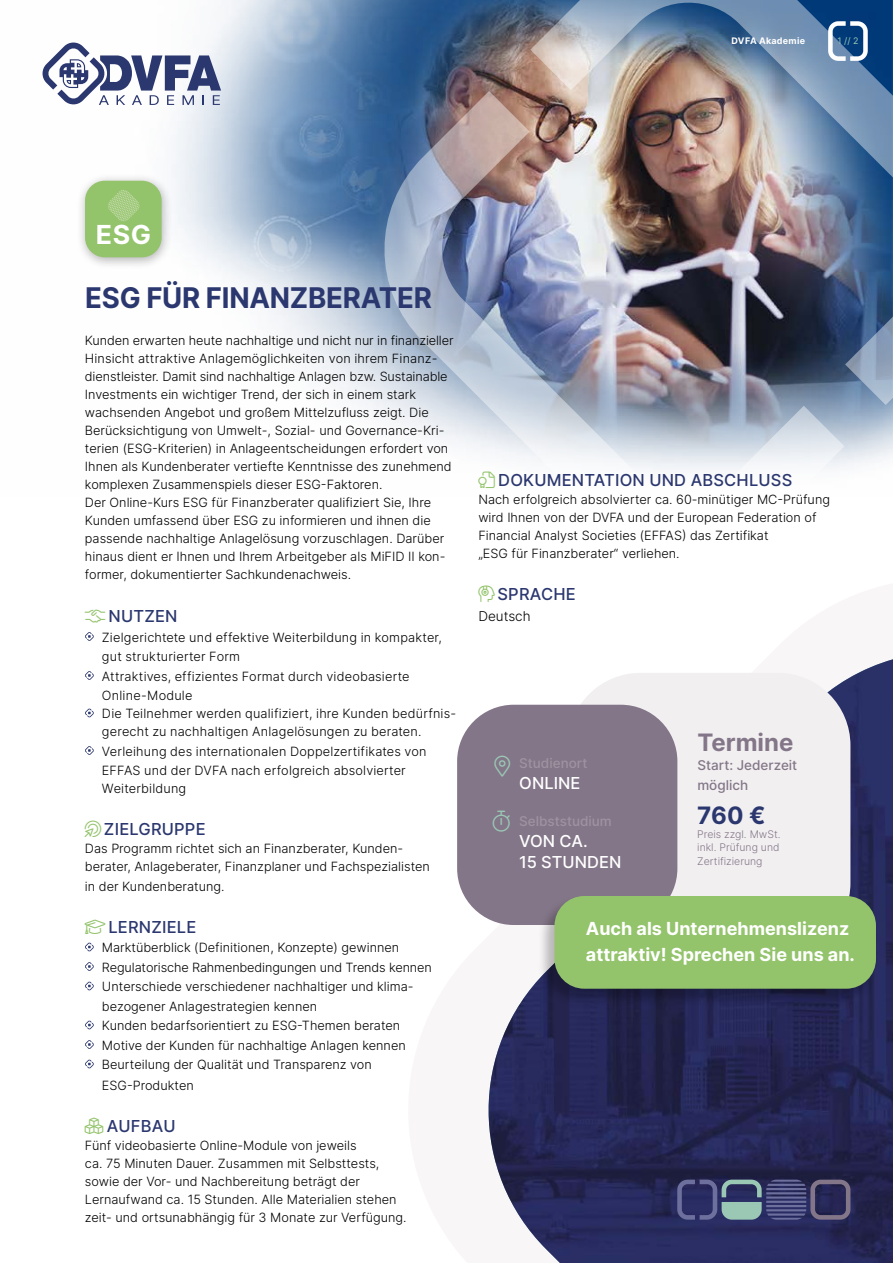
<style>
.page{position:relative;width:893px;height:1263px;background:#fff}
.page>*{position:absolute;margin:0;border:0;box-sizing:border-box;transform-origin:0 0}
.t1{font:700 28.5px "Inter";letter-spacing:-.01em;color:#2b376f}
.t2{font:700 26.25px "Inter";color:#fff}
.Fließtext{font:700 24px "Inter";color:#837688}
.Fließtext-2{font:700 24px "Inter";color:#2b376f}
.t3{font:700 18px/25.5px "Inter";color:#fff}
.Text_title{font:500 16.5px "Inter";letter-spacing:.01em;color:#2b376f}
.Fließtext-3{font:500 16.5px/21px "Inter";color:#fff}
.Fließtext-4{font:500 13.5px "Inter";color:#9f93a1}
.Fließtext-5{font:500 13.5px/19.5px "Inter";color:#837688}
.Text_title-2{font:300 13.5px "Inter";color:#000}
.Fließtext-6{font:300 12.75px/18px "Inter";color:#000}
.Text_title-3{font:300 12.75px/18px "Inter";color:#000}
.Fließtext-7{font:300 10.5px/13.5px "Inter";color:#837688}
.t4{font:700 9px "Inter";letter-spacing:.03em;color:#fff}
.t5{font:9px "Inter";color:#9bc8b5}
</style>
<div class="page">
<img style="left:171px;top:0;width:201px;height:406px">
<svg style="left:42px;top:41px;width:179px;height:65px"></svg>
<img style="left:372px;top:0;width:521px;height:470px">
<div style="left:76px;top:173px;width:97px;height:97px;background:#000;opacity:.3"></div>
<div style="left:85px;top:181px;width:77px;height:76px;background:#93c36b;border-radius:20px"></div>
<svg style="left:108px;top:190px;width:31px;height:31px"></svg>
<img style="left:483px;top:659px;width:410px;height:604px">
<svg style="left:677px;top:1179px;width:173px;height:41px;background:#4a5176"></svg>
<svg style="left:828px;top:21px;width:40px;height:40px"></svg>
<div style="left:568px;top:673px;width:282px;height:282px;background:#f1eff0;border-radius:73px"></div>
<div style="left:457px;top:705px;width:220px;height:220px;background:#837688;border-radius:57px"></div>
<svg style="left:85px;top:632px;width:9px;height:9px"></svg>
<svg style="left:85px;top:671px;width:9px;height:9px"></svg>
<svg style="left:85px;top:708px;width:9px;height:9px"></svg>
<svg style="left:85px;top:746px;width:9px;height:9px"></svg>
<svg style="left:85px;top:942px;width:9px;height:9px"></svg>
<svg style="left:85px;top:962px;width:9px;height:9px"></svg>
<svg style="left:85px;top:981px;width:9px;height:9px"></svg>
<svg style="left:85px;top:1020px;width:9px;height:9px"></svg>
<svg style="left:85px;top:1040px;width:9px;height:9px"></svg>
<svg style="left:85px;top:1059px;width:9px;height:9px"></svg>
<div style="left:538px;top:895px;width:339px;height:111px;background:#000;opacity:.26"></div>
<div style="left:554px;top:896px;width:322px;height:93px;background:#93c36b;border-radius:30px"></div>
<p class="t4" style="left:731px;top:34px;width:75px">DVFA Akademie</p>
<p class="t5" style="left:837px;top:34px;width:23px">1 // 2</p>
<p class="t2" style="left:96px;top:216px;width:57px">ESG</p>
<p class="t1" style="left:85px;top:277px;width:348px">ESG FÜR FINANZBERATER</p>
<p class="Fließtext-6" style="left:85px;top:332px;width:370px">Kunden erwarten heute nachhaltige und nicht nur in finanzieller Hinsicht attraktive Anlagemöglichkeiten von ihrem Finanz&shy;dienstleister. Damit sind nachhaltige Anlagen bzw. Sustainable Investments ein wichtiger Trend, der sich in einem stark wachsenden Angebot und großem Mittelzufluss zeigt. Die Berücksichtigung von Umwelt-, Sozial- und Governance-Kri&shy;terien (ESG-Kriterien) in Anlageentscheidungen erfordert von Ihnen als Kundenberater vertiefte Kenntnisse des zunehmend komplexen Zusammenspiels dieser ESG-Faktoren.</p>
<p class="Fließtext-6" style="left:85px;top:494px;width:362px">Der Online-Kurs ESG für Finanzberater qualifiziert Sie, Ihre Kunden umfassend über ESG zu informieren und ihnen die passende nachhaltige Anlagelösung vorzuschlagen. Darüber hinaus dient er Ihnen und Ihrem Arbeitgeber als MiFID II kon&shy;former, dokumentierter Sachkundenachweis.</p>
<p class="Text_title" style="left:109px;top:604px;width:70px">NUTZEN</p>
<p class="Fließtext-6" style="left:102px;top:627px;width:341px;line-height:19.5px">Zielgerichtete und effektive Weiterbildung in kompakter, gut strukturierter Form</p>
<p class="Fließtext-6" style="left:102px;top:666px;width:309px;line-height:19.5px">Attraktives, effizientes Format durch videobasierte<br>Online-Module</p>
<p class="Fließtext-6" style="left:102px;top:704px;width:356px">Die Teilnehmer werden qualifiziert, ihre Kunden bedürfnis&shy;gerecht zu nachhaltigen Anlagelösungen zu beraten.</p>
<p class="Fließtext-6" style="left:102px;top:741px;width:326px;line-height:19.5px">Verleihung des internationalen Doppelzertifikates von<br>EFFAS und der DVFA nach erfolgreich absolvierter</p>
<p class="Fließtext-6" style="left:102px;top:779px;width:86px">Weiterbildung</p>
<p class="Text_title" style="left:104px;top:817px;width:103px">ZIELGRUPPE</p>
<p class="Fließtext-6" style="left:85px;top:839px;width:347px">Das Programm richtet sich an Finanzberater, Kunden&shy;berater, Anlageberater, Finanzplaner und Fachspezialisten</p>
<p class="Fließtext-6" style="left:85px;top:877px;width:141px">in der Kundenberatung.</p>
<p class="Text_title" style="left:108px;top:915px;width:89px">LERNZIELE</p>
<p class="Fließtext-6" style="left:102px;top:938px;width:299px">Marktüberblick (Definitionen, Konzepte) gewinnen</p>
<p class="Fließtext-6" style="left:102px;top:958px;width:331px">Regulatorische Rahmenbedingungen und Trends kennen</p>
<p class="Fließtext-6" style="left:102px;top:976px;width:313px;line-height:19.5px">Unterschiede verschiedener nachhaltiger und klima&shy;bezogener Anlagestrategien kennen</p>
<p class="Fließtext-6" style="left:102px;top:1016px;width:300px">Kunden bedarfsorientiert zu ESG-Themen beraten</p>
<p class="Fließtext-6" style="left:102px;top:1036px;width:305px">Motive der Kunden für nachhaltige Anlagen kennen</p>
<p class="Fließtext-6" style="left:102px;top:1054px;width:271px;line-height:21px">Beurteilung der Qualität und Transparenz von<br>ESG-Produkten</p>
<p class="Text_title" style="left:107px;top:1114px;width:70px">AUFBAU</p>
<p class="Text_title-3" style="left:85px;top:1136px;width:323px">Fünf videobasierte Online-Module von jeweils<br>ca. 75 Minuten Dauer. Zusammen mit Selbsttests, sowie der Vor- und Nachbereitung beträgt der Lernaufwand ca. 15 Stunden. Alle Materialien stehen zeit- und ortsunabhängig für 3 Monate zur Verfügung.</p>
<p class="Text_title" style="left:498px;top:468px;width:296px">DOKUMENTATION UND ABSCHLUSS</p>
<p class="Text_title-3" style="left:478px;top:490px;width:353px">Nach erfolgreich absolvierter ca. 60-minütiger MC-Prüfung</p>
<p class="Text_title-3" style="left:478px;top:508px;width:340px">wird Ihnen von der DVFA und der European Federation of</p>
<p class="Text_title-3" style="left:478px;top:526px;width:292px">Financial Analyst Societies (EFFAS) das Zertifikat</p>
<p class="Text_title-3" style="left:478px;top:544px;width:203px">„ESG für Finanzberater“ verliehen.</p>
<p class="Text_title" style="left:497px;top:582px;width:80px">SPRACHE</p>
<p class="Text_title-2" style="left:478px;top:606px;width:54px">Deutsch</p>
<p class="Fließtext-4" style="left:519px;top:754px;width:70px">Studienort</p>
<p class="Fließtext-3" style="left:519px;top:772px;width:63px">ONLINE</p>
<p class="Fließtext-4" style="left:519px;top:811px;width:94px">Selbststudium</p>
<p class="Fließtext-3" style="left:519px;top:830px;width:104px">VON CA.<br>15 STUNDEN</p>
<p class="Fließtext" style="left:697px;top:725px;width:97px">Termine</p>
<p class="Fließtext-5" style="left:697px;top:755px;width:101px">Start: Jederzeit möglich</p>
<p class="Fließtext-2" style="left:697px;top:798px;width:70px">760 €</p>
<p class="Fließtext-7" style="left:697px;top:827px;width:85px">Preis zzgl. MwSt.</p>
<p class="Fließtext-7" style="left:697px;top:840px;width:84px">inkl. Prüfung und<br>Zertifizierung</p>
<p class="t3" style="left:586px;top:915px;width:270px">Auch als Unternehmenslizenz attraktiv! Sprechen Sie uns an.</p>
</div>
